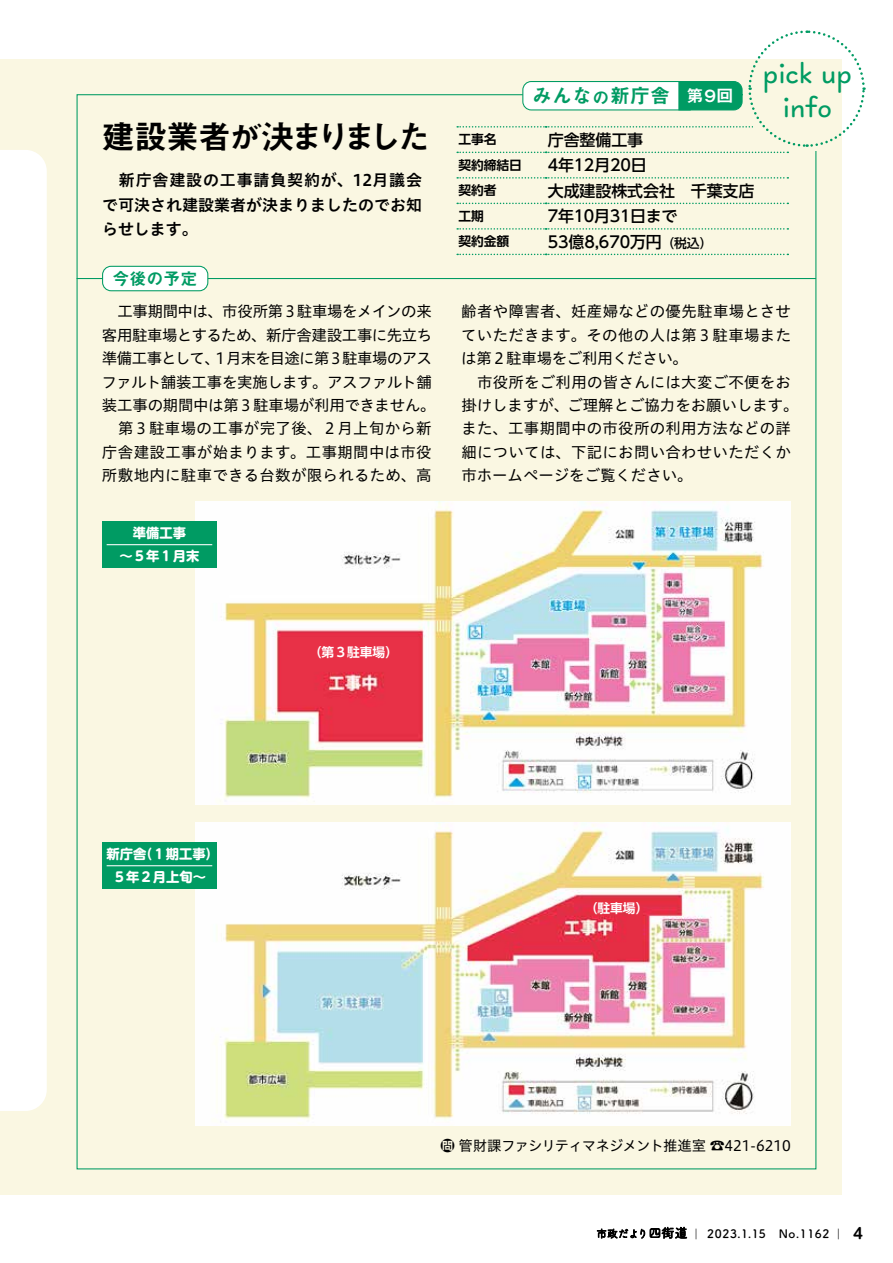
<style>
.page{position:relative;width:893px;height:1263px;background:#fff}
.page>*{position:absolute;margin:0;border:0;box-sizing:border-box;transform-origin:0 0}
.t1{font:33px "Midashi Go Pr 6 MB31";letter-spacing:-.095em;color:#000}
.t2{font:30.15px/34.3px "UD Digi Kyo Writing";color:#009b63;text-align:center}
.t3{font:19.95px "Midashi Go Pr 6 MB31";color:#009b63}
.t4{font:16.95px "Midashi Go Pr 6 MB31";color:#009b63}
.t5{font:16.8px "Midashi Go Pr 6 MB31";color:#fff}
.t6{font:500 15.9px "UD Shin Go NT Pro";letter-spacing:-.005em;color:#000}
.t7{font:15.9px/24.5px "Hiragino UD Sans Std N W6";letter-spacing:.005em;color:#000;text-align:justify}
.t8{font:15.45px/23.4px "Hiragino UD Sans Std N W4";letter-spacing:-.015em;color:#000}
.t9{font:15.45px/23.4px "Hiragino UD Sans Std N W4";letter-spacing:.005em;color:#000}
.t10{font:700 14.85px "UD Shin M Go Pr 6 De";color:#000}
.t11{font:14.4px "Hiragino UD Sans Std N W4";letter-spacing:-.035em;color:#000}
.t12{font:700 13.35px/23.4px "UD Shin M Go Pr 6";color:#fff;text-align:center}
.t13{font:700 12.75px "UD Shin Go NT Pro De";letter-spacing:-.005em;color:#000}
.t14{font:700 12.75px "UD Shin Go NT Pr 6 De";color:#fff}
.t15{font:500 12.75px "UD Shin Go NT Pro";color:#000}
.t16{font:700 11.7px "Tsuku A Rd Gothic";letter-spacing:.05em;color:#000}
.s1{font-size:16.8px}
.s2{font-family:"UD Shin Go NT Pr 6 De";font-weight:700}
.s3{font-weight:400;font-size:10.65px}
.s4{font-weight:400;font-size:12.75px}
.s5{font-family:"UD Shin Go Pr 6";font-weight:300;font-size:10.65px}
</style>
<div class="page">
<div style="left:0;top:60px;width:842px;height:1135px;background:#faf7e2"></div>
<div style="left:0;top:150px;width:47px;height:961px;background:#fff"></div>
<svg style="left:457px;top:177px;width:331px;height:2px"></svg>
<svg style="left:457px;top:203px;width:331px;height:1px"></svg>
<svg style="left:457px;top:228px;width:331px;height:2px"></svg>
<svg style="left:457px;top:254px;width:331px;height:1px"></svg>
<svg style="left:457px;top:30px;width:409px;height:123px"></svg>
<hr style="left:77px;top:278px;width:739px;height:1px;background:#009b63">
<div style="left:103px;top:266px;width:105px;height:25px;background:#fff;border-radius:9px"></div>
<div style="left:102px;top:266px;width:106px;height:25px;border:1px solid #009b63;border-radius:9px"></div>
<img style="left:196px;top:502px;width:595px;height:302px">
<img style="left:196px;top:823px;width:595px;height:302px">
<div style="left:102px;top:521px;width:115px;height:47px;background:#009b63"></div>
<hr style="left:107px;top:544px;width:105px;height:1px;background:#fff">
<div style="left:102px;top:842px;width:115px;height:47px;background:#009b63"></div>
<hr style="left:107px;top:865px;width:105px;height:1px;background:#fff">
<h1 class="t1" style="left:102px;top:110px;width:330px">建設業者が決まりました</h1>
<p class="t7" style="left:102px;top:167px;width:321px">　新庁舎建設の工事請負契約が、12月議会で可決され建設業者が決まりましたのでお知らせします。</p>
<p class="t4" style="left:112px;top:265px;width:87px">今後の予定</p>
<p class="t3" style="left:532px;top:80px;width:140px">みんな<span class="s1">の</span>新庁舎</p>
<p class="t5" style="left:686px;top:82px;width:48px">第９回</p>
<h2 class="t2" style="left:763px;top:59px;width:91px">pick up info</h2>
<p class="t13" style="left:458px;top:129px;width:40px">工事名</p>
<p class="t6" style="left:548px;top:127px;width:97px">庁舎整備工事</p>
<p class="t13" style="left:458px;top:155px;width:65px">契約締結日</p>
<p class="t6" style="left:548px;top:152px;width:100px">4年12月20日</p>
<p class="t13" style="left:458px;top:180px;width:40px">契約者</p>
<p class="t6" style="left:548px;top:178px;width:208px">大成建設株式会社　千葉支店</p>
<p class="t13" style="left:458px;top:206px;width:27px">工期</p>
<p class="t6" style="left:548px;top:203px;width:131px">7年10月31日まで</p>
<p class="t13" style="left:458px;top:231px;width:52px">契約金額</p>
<p class="t6" style="left:548px;top:229px;width:116px">53億8,670万円</p>
<p class="t15" style="left:661px;top:232px;width:52px">（税込(</p>
<p class="t8" style="left:102px;top:299px;width:335px">　工事期間中は、市役所第３駐車場をメインの来客用駐車場とするため、新庁舎建設工事に先立ち準備工事として１、月末を目途に第３駐車場のアスファルト舗装工事を実施します。アスファルト舗装工事の期間中は第３駐車場が利用できません。　第３駐車場の工事が完了後、２月上旬から新庁舎建設工事が始まります。工事期間中は市役所敷地内に駐車できる台数が限られるため、高</p>
<p class="t9" style="left:461px;top:299px;width:339px">齢者や障害者、妊産婦などの優先駐車場とさせていただきます。その他の人は第３駐車場または第２駐車場をご利用ください。<br>　市役所をご利用の皆さんには大変ご不便をお掛けしますが、ご理解とご協力をお願いします。また、工事期間中の市役所の利用方法などの詳細については、下記にお問い合わせいただくか市ホームページをご覧ください。</p>
<p class="t12" style="left:120px;top:520px;width:81px">準備工事<br>〜５年１月末</p>
<p class="t12" style="left:113px;top:841px;width:95px;text-align:left;text-indent:-6px">新庁舎<br>５年２月上旬〜</p>
<p class="t12" style="left:139px;top:841px;width:81px">（１期工事(</p>
<p class="t14" style="left:309px;top:642px;width:91px">（第３駐車場(</p>
<p class="t14" style="left:585px;top:897px;width:65px">（駐車場(</p>
<p class="t11" style="left:440px;top:1134px;width:352px"><span class="s2">問</span>管財課ファシリティマネジメント推進室 ☎421-6210</p>
<p class="t16" style="left:596px;top:1224px;width:250px"><span class="s3">市政だより</span><span class="s4">四街道</span> <span class="s5">—</span> 2023.1.15　No.1162 <span class="s5">—</span></p>
<p class="t10" style="left:853px;top:1220px;width:11px">4</p>
</div>
